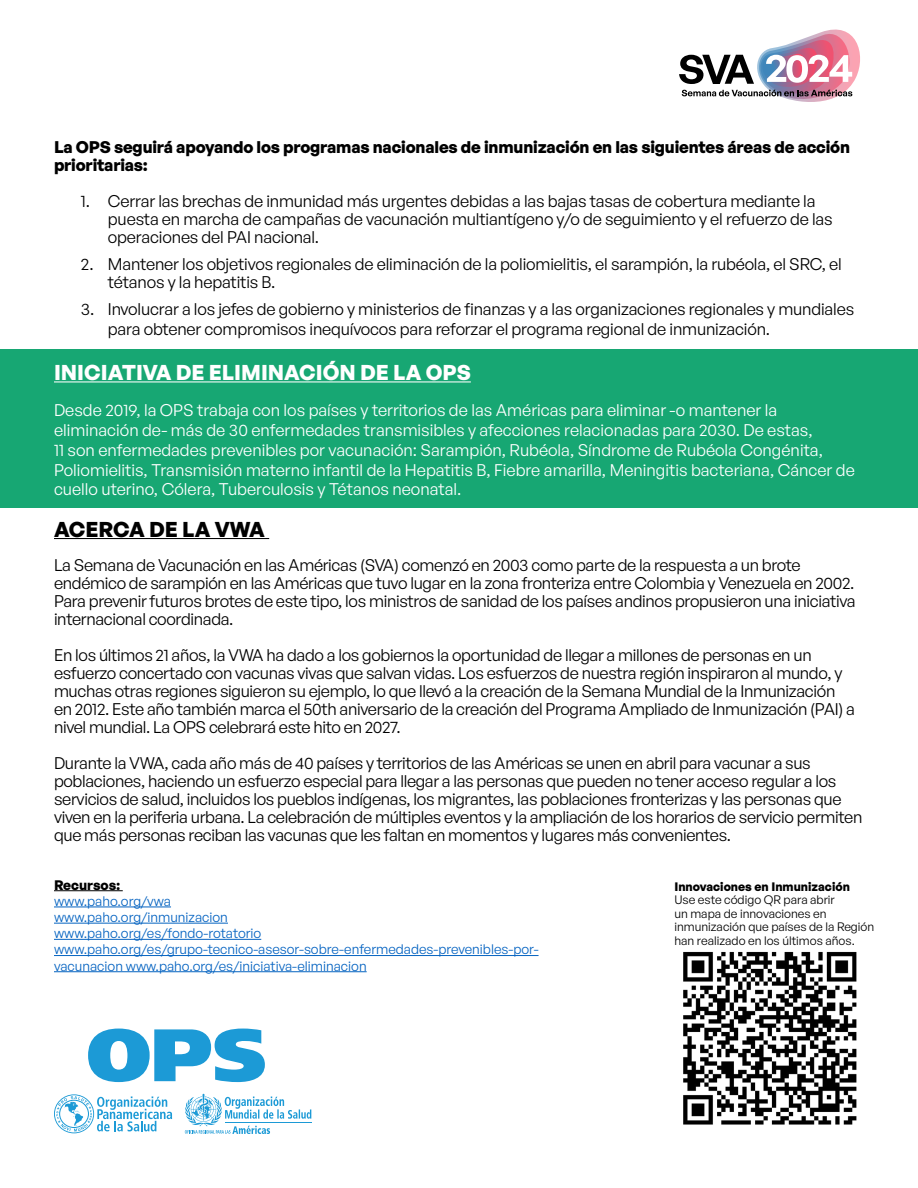
<style>
.page{position:relative;width:918px;height:1188px;background:#fff}
.page>*{position:absolute;margin:0;border:0;box-sizing:border-box;transform-origin:0 0}
.t1{font:700 21px "General Sans";color:#fff}
.t2{font:700 21px "General Sans";color:#000}
.t3{font:16.5px/18px "General Sans";letter-spacing:-.02em;color:#000}
.t4{font:16.5px/19.8px "General Sans";color:#fff}
.t5{font:700 16.5px/18px "General Sans";letter-spacing:-.01em;color:#000}
.t6{font:13.5px/16.2px "General Sans";color:#0563c1}
.t7{font:700 13.5px "General Sans";color:#000}
.t8{font:12px/13.5px "General Sans";color:#000}
.t9{font:700 12px "General Sans";color:#000}
</style>
<div class="page">
<div style="left:0;top:350px;width:918px;height:158px;background:#17a773"></div>
<hr style="left:54px;top:381px;width:417px;height:1px;background:#fff">
<hr style="left:54px;top:538px;width:215px;height:1px;background:#000">
<hr style="left:54px;top:890px;width:69px;height:1px;background:#000">
<hr style="left:54px;top:907px;width:117px;height:1px;background:#0563c1">
<hr style="left:54px;top:923px;width:174px;height:1px;background:#0563c1">
<hr style="left:54px;top:939px;width:207px;height:1px;background:#0563c1">
<hr style="left:54px;top:955px;width:485px;height:1px;background:#0563c1">
<hr style="left:54px;top:971px;width:313px;height:1px;background:#0563c1">
<img style="left:683px;top:951px;width:174px;height:174px">
<svg style="left:54px;top:1094px;width:118px;height:39px"></svg>
<svg style="left:184px;top:1094px;width:127px;height:40px"></svg>
<svg style="left:88px;top:1029px;width:177px;height:53px"></svg>
<svg style="left:679px;top:29px;width:181px;height:73px"></svg>
<p class="t5" style="left:54px;top:138px;width:798px">La OPS seguirá apoyando los programas nacionales de inmunización en las siguientes áreas de acción prioritarias:</p>
<p class="t3" style="left:108px;top:192px;width:726px;text-indent:-27px">1. Cerrar las brechas de inmunidad más urgentes debidas a las bajas tasas de cobertura mediante la puesta en marcha de campañas de vacunación multiantígeno y/o de seguimiento y el refuerzo de las operaciones del PAI nacional.</p>
<p class="t3" style="left:108px;top:255px;width:735px;text-indent:-27px">2. Mantener los objetivos regionales de eliminación de la poliomielitis, el sarampión, la rubéola, el SRC, el tétanos y la hepatitis B.</p>
<p class="t3" style="left:108px;top:299px;width:748px;line-height:19.8px;text-indent:-27px">3. Involucrar a los jefes de gobierno y ministerios de finanzas y a las organizaciones regionales y mundiales para obtener compromisos inequívocos para reforzar el programa regional de inmunización.</p>
<p class="t1" style="left:54px;top:359px;width:418px">INICIATIVA DE ELIMINACIÓN DE LA OPS</p>
<p class="t4" style="left:54px;top:400px;width:802px">Desde 2019, la OPS trabaja con los países y territorios de las Américas para eliminar -o mantener la eliminación de- más de 30 enfermedades transmisibles y afecciones relacionadas para 2030. De estas,<br>11 son enfermedades prevenibles por vacunación: Sarampión, Rubéola, Síndrome de Rubéola Congénita, Poliomielitis, Transmisión materno infantil de la Hepatitis B, Fiebre amarilla, Meningitis bacteriana, Cáncer de cuello uterino, Cólera, Tuberculosis y Tétanos neonatal.</p>
<p class="t2" style="left:54px;top:516px;width:212px">ACERCA DE LA VWA</p>
<p class="t3" style="left:54px;top:556px;width:803px">La Semana de Vacunación en las Américas (SVA) comenzó en 2003 como parte de la respuesta a un brote endémico de sarampión en las Américas que tuvo lugar en la zona fronteriza entre Colombia y Venezuela en 2002.<br>Para prevenir futuros brotes de este tipo, los ministros de sanidad de los países andinos propusieron una iniciativa internacional coordinada.</p>
<p class="t3" style="left:54px;top:646px;width:802px">En los últimos 21 años, la VWA ha dado a los gobiernos la oportunidad de llegar a millones de personas en un esfuerzo concertado con vacunas vivas que salvan vidas. Los esfuerzos de nuestra región inspiraron al mundo, y muchas otras regiones siguieron su ejemplo, lo que llevó a la creación de la Semana Mundial de la Inmunización en 2012. Este año también marca el 50th aniversario de la creación del Programa Ampliado de Inmunización (PAI) a nivel mundial. La OPS celebrará este hito en 2027.</p>
<p class="t3" style="left:54px;top:754px;width:810px">Durante la VWA, cada año más de 40 países y territorios de las Américas se unen en abril para vacunar a sus poblaciones, haciendo un esfuerzo especial para llegar a las personas que pueden no tener acceso regular a los servicios de salud, incluidos los pueblos indígenas, los migrantes, las poblaciones fronterizas y las personas que viven en la periferia urbana. La celebración de múltiples eventos y la ampliación de los horarios de servicio permiten que más personas reciban las vacunas que les faltan en momentos y lugares más convenientes.</p>
<p class="t7" style="left:54px;top:876px;width:67px">Recursos:</p>
<p class="t6" style="left:54px;top:893px;width:486px">www.paho.org/vwa<br>www.paho.org/inmunizacion<br>www.paho.org/es/fondo-rotatorio www.paho.org/es/grupo-tecnico-asesor-sobre-enfermedades-prevenibles-por&shy;vacunacion www.paho.org/es/iniciativa-eliminacion</p>
<p class="t9" style="left:674px;top:878px;width:177px">Innovaciones en Inmunización</p>
<p class="t8" style="left:674px;top:893px;width:201px">Use este código QR para abrir<br>un mapa de innovaciones en inmunización que países de la Región han realizado en los últimos años.</p>
</div>
